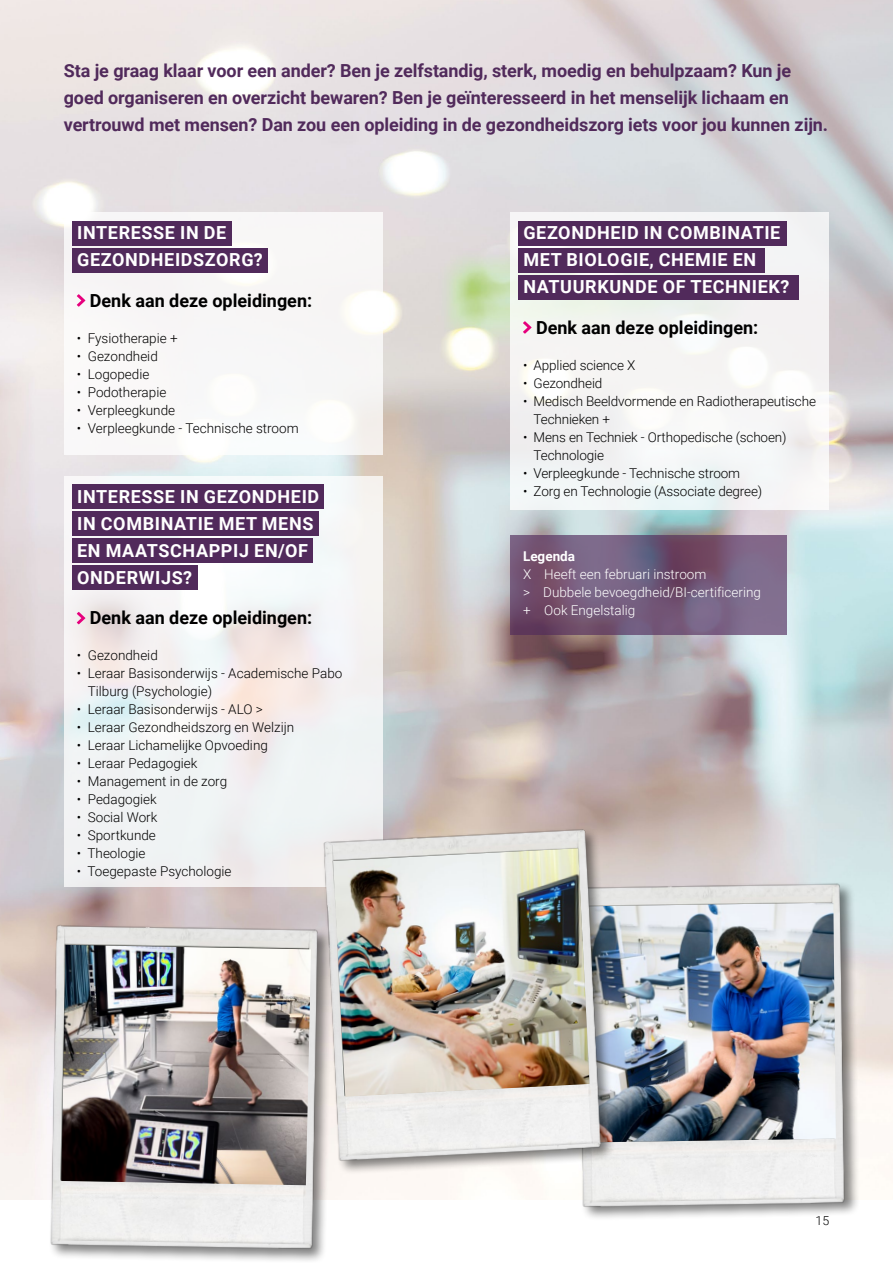
<style>
.page{position:relative;width:893px;height:1263px;background:#fff}
.page>*{position:absolute;margin:0;border:0;box-sizing:border-box;transform-origin:0 0}
.t1{font:700 18px/27px "Roboto";letter-spacing:-.005em;color:#512a5b}
.t2{font:700 18px/27px "Roboto";letter-spacing:.035em;color:#fff}
.t3{font:700 18px "Roboto";color:#000}
.t4{font:300 13.5px/18px "Roboto";color:#000}
.t5{font:300 13.5px/18px "Roboto";color:#fff}
.t6{font:700 13.5px "Roboto";color:#fff}
.t7{font:300 12.3px "Roboto";color:#000}
</style>
<div class="page">
<img style="left:0;top:0;width:893px;height:1200px">
<div style="left:576px;top:881px;width:284px;height:340px;background:#000;opacity:.5"></div>
<img style="left:574px;top:878px;width:278px;height:334px">
<img style="left:616px;top:903px;width:220px;height:239px">
<div style="left:64px;top:213px;width:319px;height:242px;background:#f8f7f7"></div>
<svg style="left:64px;top:476px;width:319px;height:411px;fill:#f1f3f3"></svg>
<div style="left:510px;top:213px;width:319px;height:297px;background:#f4f4f3"></div>
<div style="left:72px;top:221px;width:160px;height:24px;background:#512a5b"></div>
<div style="left:72px;top:485px;width:252px;height:24px;background:#512a5b"></div>
<div style="left:72px;top:248px;width:196px;height:24px;background:#512a5b"></div>
<div style="left:72px;top:512px;width:247px;height:24px;background:#512a5b"></div>
<div style="left:72px;top:538px;width:240px;height:25px;background:#512a5b"></div>
<div style="left:72px;top:565px;width:126px;height:24px;background:#512a5b"></div>
<svg style="left:77px;top:294px;width:8px;height:13px"></svg>
<svg style="left:77px;top:612px;width:8px;height:12px"></svg>
<div style="left:518px;top:221px;width:269px;height:24px;background:#512a5b"></div>
<div style="left:518px;top:248px;width:247px;height:24px;background:#512a5b"></div>
<div style="left:518px;top:276px;width:281px;height:24px;background:#512a5b"></div>
<svg style="left:523px;top:321px;width:9px;height:13px"></svg>
<svg style="left:510px;top:535px;width:277px;height:100px;background:#755b7a"></svg>
<div style="left:322px;top:827px;width:294px;height:348px;background:#000;opacity:.5"></div>
<img style="left:319px;top:824px;width:289px;height:342px">
<img style="left:333px;top:848px;width:256px;height:249px">
<div style="left:48px;top:923px;width:285px;height:340px;background:#000;opacity:.5"></div>
<img style="left:46px;top:921px;width:278px;height:333px">
<img style="left:61px;top:945px;width:250px;height:240px">
<p class="t1" style="left:64px;top:57px;width:766px">Sta je graag klaar voor een ander? Ben je zelfstandig, sterk, moedig en behulpzaam? Kun je goed organiseren en overzicht bewaren? Ben je geïnteresseerd in het menselijk lichaam en vertrouwd met mensen? Dan zou een opleiding in de gezondheidszorg iets voor jou kunnen zijn.</p>
<h1 class="t2" style="left:77px;top:219px;width:187px">INTERESSE IN DE<br>GEZONDHEIDSZORG?</h1>
<h1 class="t3" style="left:90px;top:288px;width:224px">Denk aan deze opleidingen:</h1>
<p class="t4" style="left:77px;top:328px;width:102px">• Fysiotherapie +</p>
<p class="t4" style="left:77px;top:346px;width:82px">• Gezondheid</p>
<p class="t4" style="left:77px;top:364px;width:74px">• Logopedie</p>
<p class="t4" style="left:77px;top:382px;width:91px">• Podotherapie</p>
<p class="t4" style="left:77px;top:400px;width:100px">• Verpleegkunde</p>
<p class="t4" style="left:77px;top:418px;width:223px">• Verpleegkunde - Technische stroom</p>
<h1 class="t2" style="left:77px;top:482px;width:244px">INTERESSE IN GEZONDHEID<br>IN COMBINATIE MET MENS<br>EN MAATSCHAPPIJ EN/OF<br>ONDERWIJS?</h1>
<h1 class="t3" style="left:90px;top:605px;width:224px">Denk aan deze opleidingen:</h1>
<p class="t4" style="left:77px;top:646px;width:82px">• Gezondheid</p>
<p class="t4" style="left:88px;top:664px;width:256px;text-indent:-11px">• Leraar Basisonderwijs - Academische Pabo<br>Tilburg (Psychologie)</p>
<p class="t4" style="left:77px;top:700px;width:187px">• Leraar Basisonderwijs - ALO &gt;</p>
<p class="t4" style="left:77px;top:718px;width:219px">• Leraar Gezondheidszorg en Welzijn</p>
<p class="t4" style="left:77px;top:736px;width:193px">• Leraar Lichamelijke Opvoeding</p>
<p class="t4" style="left:77px;top:754px;width:122px">• Leraar Pedagogiek</p>
<p class="t4" style="left:77px;top:772px;width:152px">• Management in de zorg</p>
<p class="t4" style="left:77px;top:790px;width:82px">• Pedagogiek</p>
<p class="t4" style="left:77px;top:808px;width:82px">• Social Work</p>
<p class="t4" style="left:77px;top:826px;width:81px">• Sportkunde</p>
<p class="t4" style="left:77px;top:844px;width:70px">• Theologie</p>
<p class="t4" style="left:77px;top:862px;width:156px">• Toegepaste Psychologie</p>
<h1 class="t2" style="left:523px;top:219px;width:267px">GEZONDHEID IN COMBINATIE<br>MET BIOLOGIE, CHEMIE EN<br>NATUURKUNDE OF TECHNIEK?</h1>
<h1 class="t3" style="left:536px;top:315px;width:224px">Denk aan deze opleidingen:</h1>
<p class="t4" style="left:523px;top:355px;width:114px">• Applied science X</p>
<p class="t4" style="left:523px;top:373px;width:81px">• Gezondheid</p>
<p class="t4" style="left:534px;top:391px;width:284px;text-indent:-11px">• Medisch Beeldvormende en Radiotherapeutische<br>Technieken +</p>
<p class="t4" style="left:534px;top:427px;width:255px;text-indent:-11px">• Mens en Techniek - Orthopedische (schoen)<br>Technologie</p>
<p class="t4" style="left:523px;top:463px;width:219px">• Verpleegkunde - Technische stroom</p>
<p class="t4" style="left:523px;top:481px;width:241px">• Zorg en Technologie (Associate degree)</p>
<p class="t6" style="left:523px;top:546px;width:54px">Legenda</p>
<p class="t5" style="left:523px;top:564px;width:239px">X Heeft een februari instroom<br>&gt; Dubbele bevoegdheid/BI-certificering + Ook Engelstalig</p>
<p class="t7" style="left:815px;top:1212px;width:15px">15</p>
</div>
